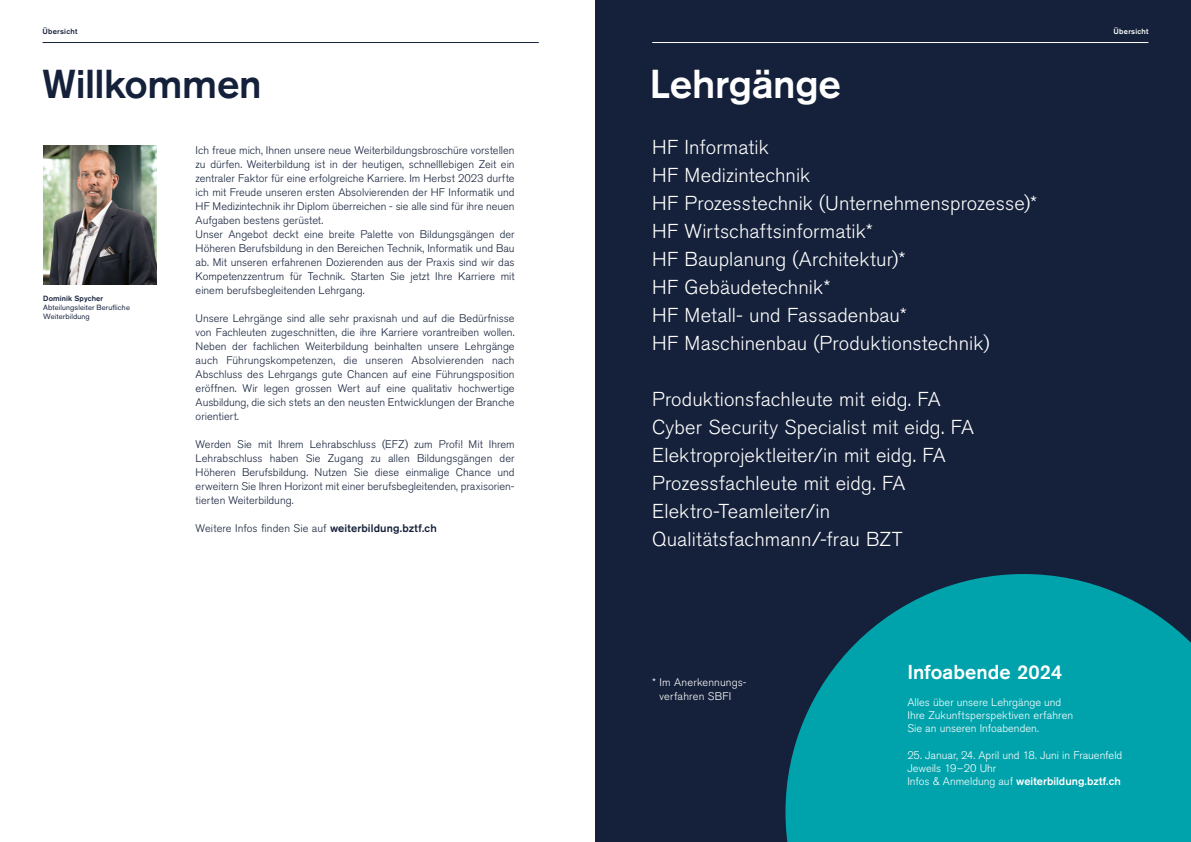
<style>
.page{position:relative;width:1191px;height:842px;background:#fff}
.page>*{position:absolute;margin:0;border:0;box-sizing:border-box;transform-origin:0 0}
.t1{font:500 40px "Akzidenz Grotesk BE";letter-spacing:-.01em;color:#15213a}
.t2{font:500 40px "Akzidenz Grotesk BE";letter-spacing:-.01em;color:#fff}
.t3{font:300 20px/28px "Akzidenz Grotesk BE";letter-spacing:.005em;color:#fff}
.t4{font:500 20px "Akzidenz Grotesk BE";color:#fff}
.t5{font:300 11px/14px "Akzidenz Grotesk BE";color:#15213a;text-align:justify}
.t6{font:300 11px/13.2px "Akzidenz Grotesk BE";color:#fff}
.t7{font:7.5px/9px "Akzidenz Grotesk BE";letter-spacing:.02em;color:#15213a}
.t8{font:500 7.5px "Akzidenz Grotesk BE";letter-spacing:.02em;color:#15213a}
.t9{font:500 7.5px "Akzidenz Grotesk BE";letter-spacing:.03em;color:#fff}
.s1{font-weight:500}
</style>
<div class="page">
<div style="left:595px;top:0;width:596px;height:842px;background:#15213a"></div>
<hr style="left:43px;top:42px;width:496px;height:1px;background:#15213a">
<hr style="left:652px;top:42px;width:496px;height:1px;background:#fff">
<svg style="left:785px;top:574px;width:406px;height:268px;background:#038f9a"></svg>
<img style="left:43px;top:145px;width:114px;height:140px">
<p class="t8" style="left:43px;top:26px;width:36px">Übersicht</p>
<p class="t9" style="left:1113px;top:26px;width:36px">Übersicht</p>
<h1 class="t1" style="left:43px;top:59px;width:221px">Willkommen</h1>
<h1 class="t2" style="left:649px;top:59px;width:193px">Lehrgänge</h1>
<h2 class="t3" style="left:652px;top:134px;width:386px">HF Informatik<br>HF Medizintechnik<br>HF Prozesstechnik (Unternehmensprozesse)*<br>HF Wirtschaftsinformatik*<br>HF Bauplanung (Architektur)*<br>HF Gebäudetechnik*<br>HF Metall- und Fassadenbau*<br>HF Maschinenbau (Produktionstechnik)</h2>
<h2 class="t3" style="left:652px;top:386px;width:323px">Produktionsfachleute mit eidg. FA Cyber Security Specialist mit eidg. FA Elektroprojektleiter/in mit eidg. FA Prozessfachleute mit eidg. FA Elektro-Teamleiter/in Qualitätsfachmann/-frau BZT</h2>
<p class="t5" style="left:196px;top:143px;width:320px;text-align:left">Ich freue mich, Ihnen unsere neue Weiterbildungsbroschüre vorstellen zu dürfen. Weiterbildung ist in der heutigen, schnelllebigen Zeit ein zentraler Faktor für eine erfolgreiche Karriere. Im Herbst 2023 durfte ich mit Freude unseren ersten Absolvierenden der HF Informatik und HF Medizintechnik ihr Diplom überreichen - sie alle sind für ihre neuen Aufgaben bestens gerüstet.<br>Unser Angebot deckt eine breite Palette von Bildungsgängen der Höheren Berufsbildung in den Bereichen Technik, Informatik und Bau ab. Mit unseren erfahrenen Dozierenden aus der Praxis sind wir das Kompetenzzentrum für Technik. Starten Sie jetzt Ihre Karriere mit einem berufsbegleitenden Lehrgang.</p>
<p class="t5" style="left:196px;top:311px;width:320px">Unsere Lehrgänge sind alle sehr praxisnah und auf die Bedürfnisse von Fachleuten zugeschnitten, die ihre Karriere vorantreiben wollen.<br>Neben der fachlichen Weiterbildung beinhalten unsere Lehrgänge auch Führungskompetenzen, die unseren Absolvierenden nach Abschluss des Lehrgangs gute Chancen auf eine Führungsposition eröffnen. Wir legen grossen Wert auf eine qualitativ hochwertige Ausbildung, die sich stets an den neusten Entwicklungen der Branche orientiert.</p>
<p class="t5" style="left:196px;top:437px;width:320px">Werden Sie mit Ihrem Lehrabschluss (EFZ) zum Profi! Mit Ihrem Lehrabschluss haben Sie Zugang zu allen Bildungsgängen der Höheren Berufsbildung. Nutzen Sie diese einmalige Chance und erweitern Sie Ihren Horizont mit einer berufsbegleitenden, praxisorien&shy;tierten Weiterbildung.</p>
<p class="t5" style="left:196px;top:521px;width:243px">Weitere Infos finden Sie auf <span class="s1">weiterbildung.bztf.ch</span></p>
<p class="t8" style="left:43px;top:293px;width:61px">Dominik Spycher</p>
<p class="t7" style="left:43px;top:302px;width:88px">Abteilungsleiter Berufliche<br>Weiterbildung</p>
<p class="t6" style="left:659px;top:675px;width:88px;line-height:14px;text-indent:-7px">* Im Anerkennungs&shy;verfahren SBFI</p>
<h2 class="t4" style="left:907px;top:660px;width:156px">Infoabende 2024</h2>
<p class="t6" style="left:907px;top:696px;width:167px">Alles über unsere Lehrgänge und<br>Ihre Zukunftsperspektiven erfahren<br>Sie an unseren Infoabenden.</p>
<p class="t6" style="left:907px;top:748px;width:216px">25. Januar, 24. April und 18. Juni in Frauenfeld<br>Jeweils 19–20 Uhr<br>Infos &amp; Anmeldung auf <span class="s1">weiterbildung.bztf.ch</span></p>
</div>
